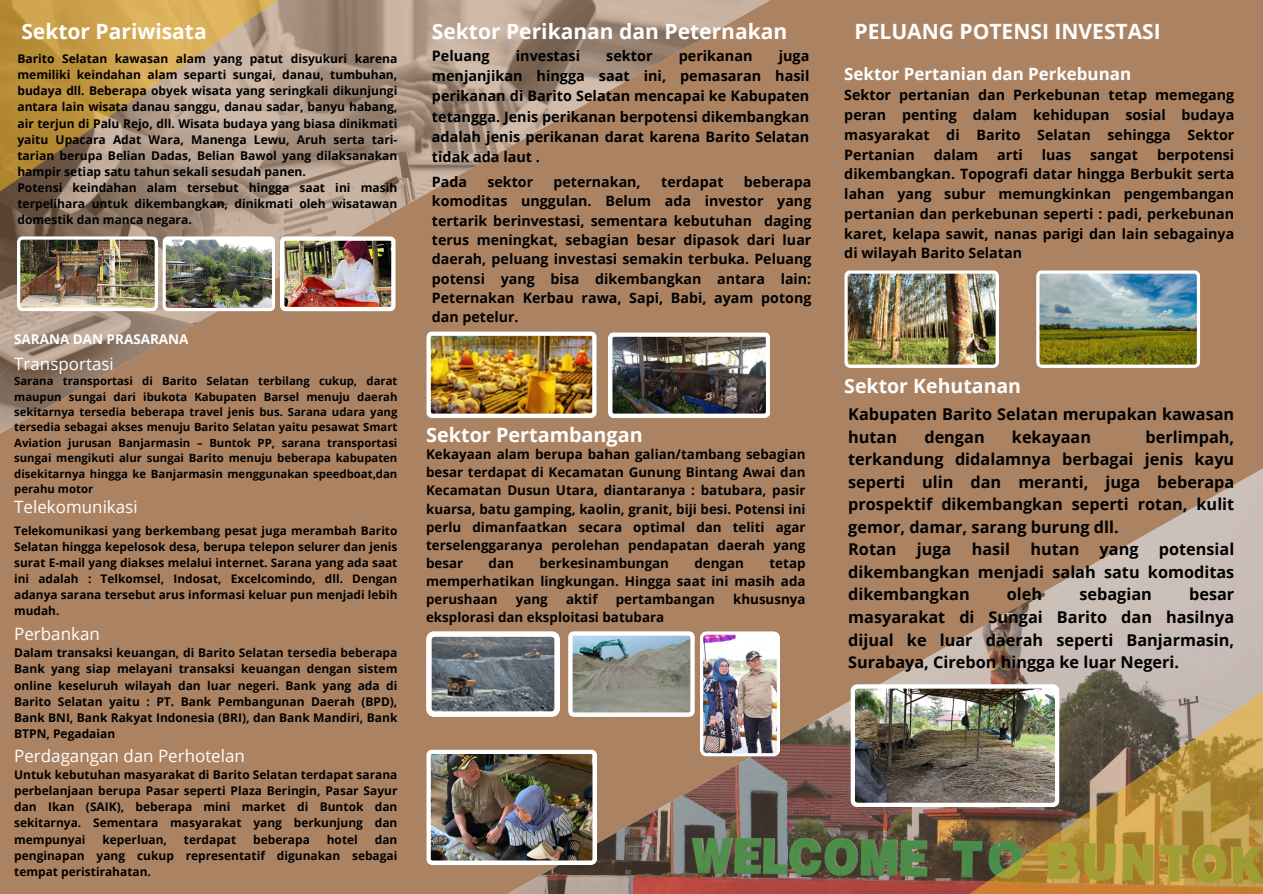
<style>
.page{position:relative;width:1263px;height:894px;background:#fff}
.page>*{position:absolute;margin:0;border:0;box-sizing:border-box;transform-origin:0 0}
.t1{font:700 21px "Open Sans";color:#fff}
.t2{font:700 19.8px "Open Sans";color:#fff}
.t3{font:700 19.5px "Open Sans";color:#fff}
.t4{font:16.95px "Open Sans";color:#fff}
.t5{font:700 16.95px "Open Sans";color:#fff}
.t6{font:700 16.2px/22.5px "Open Sans";color:#000}
.t7{font:700 14.4px/20.1px "Open Sans";color:#000;text-align:justify}
.t8{font:700 14.25px/19.8px "Open Sans";color:#000;text-align:justify}
.t9{font:700 13.5px "Open Sans";color:#fff}
.t10{font:700 13.35px/18.1px "Open Sans";color:#000;text-align:justify}
.t11{font:700 12px/16px "Open Sans";color:#000;text-align:justify}
.t12{font:700 11.85px/16px "Open Sans";color:#000;text-align:justify}
.t13{font:700 11.4px/15.5px "Open Sans";color:#000;text-align:justify}
</style>
<div class="page">
<div style="left:0;top:0;width:1263px;height:893px;background:#ac8362"></div>
<img style="left:0;top:0;width:770px;height:433px">
<img style="left:460px;top:415px;width:803px;height:478px">
<svg style="left:947px;top:634px;width:316px;height:259px;background:#a28b5e"></svg>
<svg style="left:0;top:0;width:343px;height:230px;background:#b4976f"></svg>
<img style="left:844px;top:270px;width:154px;height:98px">
<img style="left:1036px;top:270px;width:164px;height:98px">
<img style="left:426px;top:331px;width:170px;height:87px">
<img style="left:608px;top:332px;width:162px;height:86px">
<img style="left:850px;top:684px;width:209px;height:122px">
<img style="left:426px;top:631px;width:354px;height:233px">
<img style="left:17px;top:236px;width:379px;height:75px">
<h2 class="t1" style="left:21px;top:17px;width:187px">Sektor Pariwisata</h2>
<h3 class="t11" style="left:17px;top:50px;width:381px">Barito Selatan kawasan alam yang patut disyukuri karena memiliki keindahan alam separti sungai, danau, tumbuhan, budaya dll. Beberapa obyek wisata yang seringkali dikunjungi antara lain wisata danau sanggu, danau sadar, banyu habang, air terjun di Palu Rejo, dll. Wisata budaya yang biasa dinikmati yaitu Upacara Adat Wara, Manenga Lewu, Aruh serta tari&shy;tarian berupa Belian Dadas, Belian Bawol yang dilaksanakan hampir setiap satu tahun sekali sesudah panen.</h3>
<p class="t11" style="left:17px;top:179px;width:381px">Potensi keindahan alam tersebut hingga saat ini masih terpelihara untuk dikembangkan, dinikmati oleh wisatawan domestik dan manca negara.</p>
<p class="t9" style="left:14px;top:330px;width:176px">SARANA DAN PRASARANA</p>
<p class="t4" style="left:14px;top:351px;width:101px">Transportasi</p>
<p class="t13" style="left:14px;top:373px;width:385px">Sarana transportasi di Barito Selatan terbilang cukup, darat maupun sungai dari ibukota Kabupaten Barsel menuju daerah sekitarnya tersedia beberapa travel jenis bus. Sarana udara yang tersedia sebagai akses menuju Barito Selatan yaitu pesawat Smart Aviation jurusan Banjarmasin – Buntok PP, sarana transportasi sungai mengikuti alur sungai Barito menuju beberapa kabupaten disekitarnya hingga ke Banjarmasin menggunakan speedboat,dan perahu motor</p>
<h2 class="t4" style="left:14px;top:495px;width:125px">Telekomunikasi</h2>
<h6 class="t12" style="left:14px;top:522px;width:385px">Telekomunikasi yang berkembang pesat juga merambah Barito Selatan hingga kepelosok desa, berupa telepon selurer dan jenis surat E-mail yang diakses melalui internet. Sarana yang ada saat ini adalah : Telkomsel, Indosat, Excelcomindo, dll. Dengan adanya sarana tersebut arus informasi keluar pun menjadi lebih mudah.</h6>
<h4 class="t4" style="left:14px;top:621px;width:87px">Perbankan</h4>
<p class="t11" style="left:14px;top:644px;width:385px">Dalam transaksi keuangan, di Barito Selatan tersedia beberapa Bank yang siap melayani transaksi keuangan dengan sistem online keseluruh wilayah dan luar negeri. Bank yang ada di Barito Selatan yaitu : PT. Bank Pembangunan Daerah (BPD), Bank BNI, Bank Rakyat Indonesia (BRI), dan Bank Mandiri, Bank BTPN, Pegadaian</p>
<h4 class="t4" style="left:14px;top:743px;width:232px">Perdagangan dan Perhotelan</h4>
<p class="t11" style="left:14px;top:765px;width:385px">Untuk kebutuhan masyarakat di Barito Selatan terdapat sarana perbelanjaan berupa Pasar seperti Plaza Beringin, Pasar Sayur dan Ikan (SAIK), beberapa mini market di Buntok dan sekitarnya. Sementara masyarakat yang berkunjung dan mempunyai</p>
<p class="t11" style="left:14px;top:830px;width:385px;text-indent:361px">dan penginapan yang cukup representatif digunakan sebagai tempat peristirahatan.</p>
<p class="t11" style="left:103px;top:830px;width:66px">keperluan,</p>
<p class="t11" style="left:184px;top:830px;width:54px">terdapat</p>
<p class="t11" style="left:253px;top:830px;width:58px">beberapa</p>
<p class="t11" style="left:327px;top:830px;width:33px">hotel</p>
<p class="t1" style="left:432px;top:17px;width:357px">Sektor Perikanan dan Peternakan</p>
<h6 class="t7" style="left:432px;top:45px;width:379px;text-indent:347px">juga menjanjikan hingga saat ini, pemasaran hasil perikanan di Barito Selatan mencapai ke Kabupaten tetangga. Jenis perikanan berpotensi dikembangkan adalah jenis perikanan darat karena Barito Selatan tidak ada laut .</h6>
<h6 class="t8" style="left:432px;top:171px;width:37px">Pada</h6>
<h6 class="t8" style="left:487px;top:171px;width:47px">sektor</h6>
<h6 class="t8" style="left:553px;top:171px;width:89px">peternakan,</h6>
<h6 class="t8" style="left:661px;top:171px;width:64px">terdapat</h6>
<h6 class="t7" style="left:432px;top:45px;width:59px">Peluang</h6>
<h6 class="t7" style="left:516px;top:45px;width:66px">investasi</h6>
<h6 class="t7" style="left:606px;top:45px;width:48px">sektor</h6>
<h6 class="t7" style="left:679px;top:45px;width:75px">perikanan</h6>
<h6 class="t8" style="left:432px;top:172px;width:381px;line-height:19.4px;text-indent:312px">beberapa komoditas unggulan. Belum ada investor yang tertarik berinvestasi, sementara kebutuhan daging terus meningkat, sebagian besar dipasok dari luar daerah, peluang investasi semakin terbuka. Peluang potensi yang bisa dikembangkan antara lain:<br>Peternakan Kerbau rawa, Sapi, Babi, ayam potong dan petelur.</h6>
<p class="t2" style="left:426px;top:420px;width:218px">Sektor Pertambangan</p>
<p class="t10" style="left:426px;top:444px;width:381px">Kekayaan alam berupa bahan galian/tambang sebagian besar terdapat di Kecamatan Gunung Bintang Awai dan Kecamatan Dusun Utara, diantaranya : batubara, pasir kuarsa, batu gamping, kaolin, granit, biji besi. Potensi ini perlu dimanfaatkan secara optimal dan teliti agar terselenggaranya perolehan pendapatan daerah yang besar</p>
<p class="t10" style="left:489px;top:553px;width:27px">dan</p>
<p class="t10" style="left:539px;top:553px;width:131px">berkesinambungan</p>
<p class="t10" style="left:694px;top:553px;width:51px">dengan</p>
<p class="t10" style="left:426px;top:553px;width:381px;text-indent:343px">tetap memperhatikan lingkungan. Hingga saat ini masih ada perushaan</p>
<p class="t10" style="left:516px;top:590px;width:33px">yang</p>
<p class="t10" style="left:566px;top:590px;width:33px">aktif</p>
<p class="t10" style="left:616px;top:590px;width:101px">pertambangan</p>
<p class="t10" style="left:733px;top:590px;width:74px">khususnya</p>
<p class="t10" style="left:426px;top:608px;width:240px">eksplorasi dan eksploitasi batubara</p>
<p class="t1" style="left:854px;top:17px;width:308px">PELUANG POTENSI INVESTASI</p>
<h6 class="t5" style="left:844px;top:62px;width:288px">Sektor Pertanian dan Perkebunan</h6>
<h6 class="t8" style="left:844px;top:85px;width:391px">Sektor pertanian dan Perkebunan tetap memegang peran penting dalam kehidupan sosial budaya masyarakat di Barito Selatan sehingga Sektor Pertanian</h6>
<h6 class="t8" style="left:844px;top:144px;width:391px;text-indent:313px">berpotensi dikembangkan. Topografi datar hingga Berbukit serta lahan yang subur memungkinkan pengembangan pertanian dan perkebunan seperti : padi, perkebunan karet, kelapa sawit, nanas parigi dan lain sebagainya di wilayah Barito Selatan</h6>
<h6 class="t8" style="left:934px;top:144px;width:46px">dalam</h6>
<h6 class="t8" style="left:997px;top:144px;width:27px">arti</h6>
<h6 class="t8" style="left:1042px;top:144px;width:31px">luas</h6>
<h6 class="t8" style="left:1090px;top:144px;width:49px">sangat</h6>
<h1 class="t3" style="left:844px;top:372px;width:178px">Sektor Kehutanan</h1>
<h2 class="t6" style="left:848px;top:402px;width:388px">Kabupaten Barito Selatan merupakan kawasan hutan</h2>
<h2 class="t6" style="left:848px;top:425px;width:388px;text-indent:297px">berlimpah, terkandung didalamnya berbagai jenis kayu seperti ulin dan meranti, juga beberapa prospektif dikembangkan seperti rotan, kulit gemor, damar, sarang burung dll.<br>Rotan juga hasil hutan yang potensial dikembangkan menjadi salah satu komoditas dikembangkan</h2>
<h2 class="t6" style="left:924px;top:425px;width:62px">dengan</h2>
<h2 class="t6" style="left:1012px;top:425px;width:81px">kekayaan</h2>
<h2 class="t6" style="left:848px;top:582px;width:388px;text-align:justify;text-indent:341px">besar masyarakat di Sungai Barito dan hasilnya dijual ke luar daerah seperti Banjarmasin, Surabaya, Cirebon hingga ke luar Negeri.</h2>
<h2 class="t6" style="left:1007px;top:582px;width:37px">oleh</h2>
<h2 class="t6" style="left:1079px;top:582px;width:74px">sebagian</h2>
</div>
